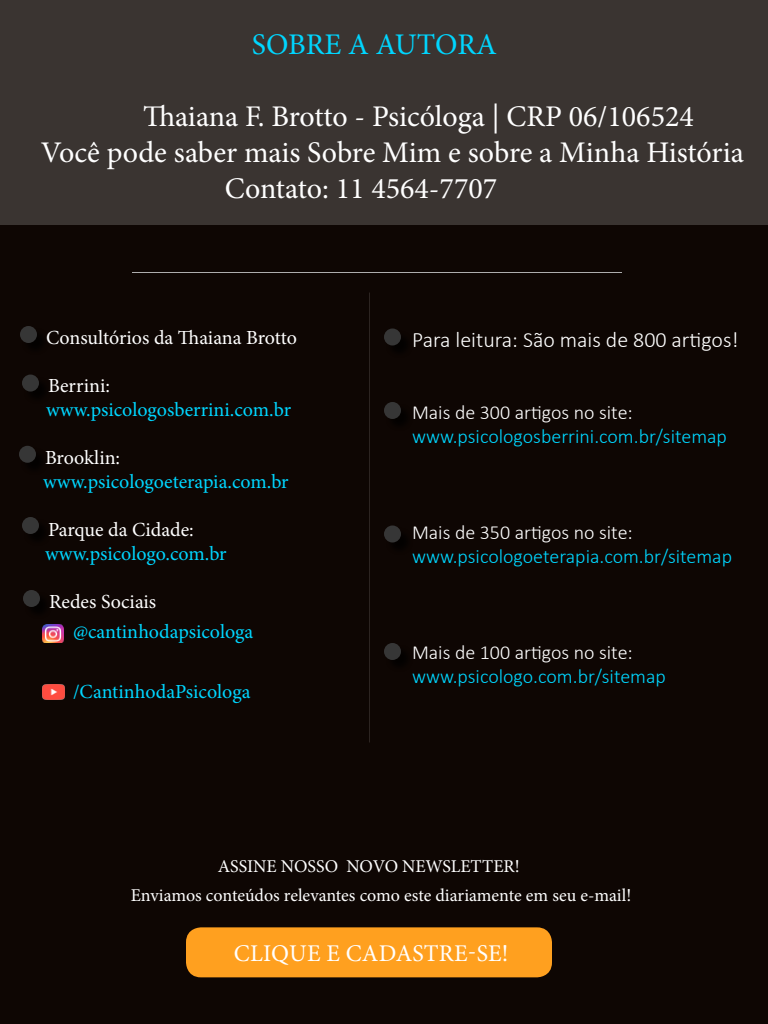
<style>
.page{position:relative;width:768px;height:1024px;background:#fff}
.page>*{position:absolute;margin:0;border:0;box-sizing:border-box;transform-origin:0 0}
.t1{font:30px "Minion Pro";color:#fff}
.t2{font:30px "Minion Pro";letter-spacing:-.005em;color:#00d6ff}
.t3{font:24px "Minion Pro";color:#fff}
.t4{font:300 22px "Calibri";color:#fff}
.t5{font:20px "Minion Pro";color:#00d6ff}
.t6{font:300 20px "Calibri";color:#00d6ff}
.t7{font:20px "Minion Pro";color:#fff}
.t8{font:300 20px "Calibri";color:#fff}
.t9{font:18px/28.8px "Minion Pro";color:#fff}
</style>
<div class="page">
<div style="left:0;top:0;width:768px;height:226px;background:#3a3431"></div>
<div style="left:0;top:226px;width:768px;height:798px;background:#0e0603"></div>
<img style="left:42px;top:625px;width:22px;height:18px">
<img style="left:42px;top:684px;width:22px;height:16px">
<div style="left:186px;top:927px;width:366px;height:50px;background:#ffa01f;border-radius:15px"></div>
<div style="left:20px;top:326px;width:17px;height:17px;background:#363636;border-radius:50%"></div>
<div style="left:22px;top:375px;width:17px;height:17px;background:#363636;border-radius:50%"></div>
<div style="left:19px;top:446px;width:17px;height:17px;background:#363636;border-radius:50%"></div>
<div style="left:22px;top:517px;width:17px;height:17px;background:#363636;border-radius:50%"></div>
<div style="left:23px;top:590px;width:17px;height:17px;background:#363636;border-radius:50%"></div>
<div style="left:384px;top:328px;width:17px;height:18px;background:#363636;border-radius:50%"></div>
<div style="left:384px;top:402px;width:17px;height:17px;background:#363636;border-radius:50%"></div>
<div style="left:384px;top:526px;width:17px;height:16px;background:#363636;border-radius:50%"></div>
<div style="left:384px;top:643px;width:17px;height:17px;background:#363636;border-radius:50%"></div>
<h1 class="t2" style="left:252px;top:24px;width:246px">SOBRE A AUTORA</h1>
<h1 class="t1" style="left:143px;top:96px;width:552px">Thaiana F. Brotto - Psicóloga | CRP 06/106524</h1>
<h1 class="t1" style="left:41px;top:132px;width:705px">Você pode saber mais Sobre Mim e sobre a Minha História</h1>
<h1 class="t1" style="left:225px;top:168px;width:274px">Contato: 11 4564-7707</h1>
<p class="t7" style="left:46px;top:324px;width:252px">Consultórios da Thaiana Brotto</p>
<p class="t7" style="left:48px;top:372px;width:63px">Berrini:</p>
<p class="t5" style="left:46px;top:396px;width:247px">www.psicologosberrini.com.br</p>
<p class="t7" style="left:45px;top:444px;width:77px">Brooklin:</p>
<p class="t5" style="left:43px;top:468px;width:247px">www.psicologoeterapia.com.br</p>
<p class="t7" style="left:48px;top:516px;width:147px">Parque da Cidade:</p>
<p class="t5" style="left:45px;top:540px;width:183px">www.psicologo.com.br</p>
<p class="t7" style="left:49px;top:588px;width:109px">Redes Sociais</p>
<p class="t5" style="left:73px;top:618px;width:182px">@cantinhodapsicologa</p>
<p class="t5" style="left:73px;top:678px;width:179px">/CantinhodaPsicologa</p>
<p class="t4" style="left:412px;top:326px;width:328px">Para leitura: São mais de 800 artigos!</p>
<p class="t8" style="left:412px;top:400px;width:222px">Mais de 300 artigos no site:</p>
<p class="t6" style="left:412px;top:424px;width:316px">www.psicologosberrini.com.br/sitemap</p>
<p class="t8" style="left:412px;top:520px;width:222px">Mais de 350 artigos no site:</p>
<p class="t6" style="left:412px;top:544px;width:322px">www.psicologoeterapia.com.br/sitemap</p>
<p class="t8" style="left:412px;top:640px;width:222px">Mais de 100 artigos no site:</p>
<p class="t6" style="left:412px;top:664px;width:255px">www.psicologo.com.br/sitemap</p>
<p class="t9" style="left:131px;top:852px;width:502px;text-indent:87px">ASSINE NOSSO NOVO NEWSLETTER!<br>Enviamos conteúdos relevantes como este diariamente em seu e-mail!</p>
<p class="t3" style="left:234px;top:937px;width:145px">Clique e Cadastre</p>
<p class="t3" style="left:468px;top:937px;width:42px">-se!</p>
</div>
